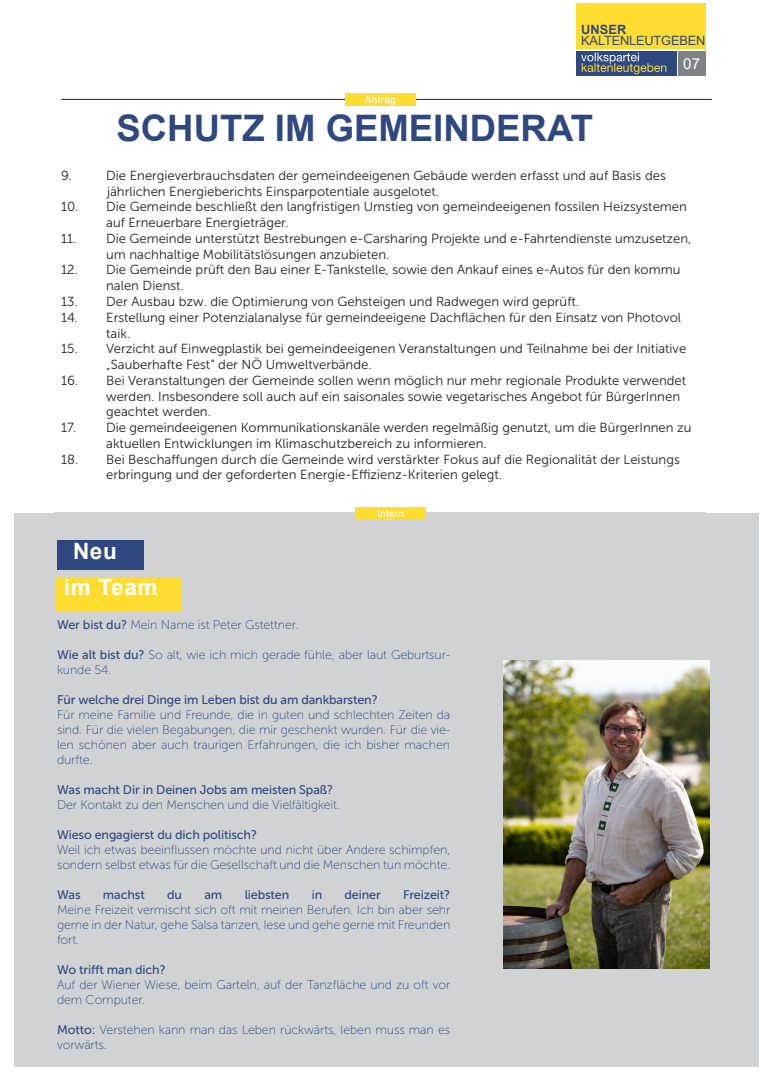
<style>
.page{position:relative;width:773px;height:1081px;background:#fff}
.page>*{position:absolute;margin:0;border:0;box-sizing:border-box;transform-origin:0 0}
.t1{font:700 36.5px "Arial";color:#2f4980}
.t2{font:700 22.5px "Arial";letter-spacing:.03em;color:#fff}
.t3{font:15.12px "Arial";color:#fff}
.t4{font:13.12px/15.8px "Museo Sans 300";color:#231f20}
.t5{font:12.75px "Arial";letter-spacing:-.015em;color:#2f4980}
.t6{font:700 12.75px "Arial";letter-spacing:.005em;color:#2f4980}
.t7{font:12.5px/15px "Museo Sans 100";letter-spacing:-.01em;color:#2f4980}
.t8{font:12.5px "Museo Sans 500";letter-spacing:-.01em;color:#2f4980}
.t9{font:10px "Arial";letter-spacing:.03em;color:#fff}
.s1{font-family:"Museo Sans 500"}
</style>
<div class="page">
<div style="left:575px;top:51px;width:101px;height:25px;background:#2f4980"></div>
<div style="left:575px;top:4px;width:130px;height:45px;background:#ffdc30"></div>
<div style="left:677px;top:51px;width:28px;height:25px;background:#808285"></div>
<svg style="left:581px;top:53px;width:85px;height:21px"></svg>
<hr style="left:61px;top:99px;width:650px;height:1px;background:#231f20">
<div style="left:345px;top:93px;width:70px;height:13px;background:#ffdc30"></div>
<div style="left:14px;top:513px;width:744px;height:554px;background:#d1d2d4"></div>
<div style="left:355px;top:507px;width:70px;height:12px;background:#ffdc30"></div>
<div style="left:57px;top:540px;width:86px;height:30px;background:#2f4980"></div>
<div style="left:55px;top:577px;width:126px;height:33px;background:#ffdc30"></div>
<img style="left:503px;top:660px;width:206px;height:309px">
<p class="t6" style="left:581px;top:21px;width:47px">UNSER</p>
<p class="t5" style="left:581px;top:32px;width:126px">KALTENLEUTGEBEN</p>
<p class="t9" style="left:365px;top:92px;width:32px">Antrag</p>
<p class="t1" style="left:116px;top:103px;width:478px">SCHUTZ IM GEMEINDERAT</p>
<p class="t3" style="left:683px;top:53px;width:18px">07</p>
<p class="t4" style="left:61px;top:168px;width:12px">9.</p>
<p class="t4" style="left:106px;top:168px;width:561px">Die Energieverbrauchsdaten der gemeindeeigenen Gebäude werden erfasst und auf Basis des jährlichen Energieberichts Einsparpotentiale ausgelotet.</p>
<p class="t4" style="left:106px;top:199px;width:582px;text-indent:-45px">10. Die Gemeinde beschließt den langfristigen Umstieg von gemeindeeigenen fossilen Heizsystemen auf Erneuerbare Energieträger.</p>
<p class="t4" style="left:106px;top:231px;width:586px;text-indent:-45px">11. Die Gemeinde unterstützt Bestrebungen e-Carsharing Projekte und e-Fahrtendienste umzusetzen, um nachhaltige Mobilitätslösungen anzubieten.</p>
<p class="t4" style="left:106px;top:262px;width:575px;text-indent:-45px">12. Die Gemeinde prüft den Bau einer E-Tankstelle, sowie den Ankauf eines e-Autos für den kommu nalen Dienst.</p>
<p class="t4" style="left:61px;top:294px;width:519px">13. Der Ausbau bzw. die Optimierung von Gehsteigen und Radwegen wird geprüft.</p>
<p class="t4" style="left:106px;top:309px;width:576px;text-indent:-45px">14. Erstellung einer Potenzialanalyse für gemeindeeigene Dachflächen für den Einsatz von Photovol taik.</p>
<p class="t4" style="left:106px;top:341px;width:581px;text-indent:-45px">15. Verzicht auf Einwegplastik bei gemeindeeigenen Veranstaltungen und Teilnahme bei der Initiative „Sauberhafte Fest“ der NÖ Umweltverbände.</p>
<p class="t4" style="left:106px;top:372px;width:581px;text-indent:-45px">16. Bei Veranstaltungen der Gemeinde sollen wenn möglich nur mehr regionale Produkte verwendet werden. Insbesondere soll auch auf ein saisonales sowie vegetarisches Angebot für BürgerInnen geachtet werden.</p>
<p class="t4" style="left:106px;top:420px;width:586px;text-indent:-45px">17. Die gemeindeeigenen Kommunikationskanäle werden regelmäßig genutzt, um die BürgerInnen zu aktuellen Entwicklungen im Klimaschutzbereich zu informieren.</p>
<p class="t4" style="left:106px;top:451px;width:575px;text-indent:-45px">18. Bei Beschaffungen durch die Gemeinde wird verstärkter Fokus auf die Regionalität der Leistungs erbringung und der geforderten Energie-Effizienz-Kriterien gelegt.</p>
<p class="t9" style="left:377px;top:506px;width:29px">Intern</p>
<p class="t2" style="left:73px;top:535px;width:45px">Neu</p>
<p class="t2" style="left:64px;top:571px;width:95px">im Team</p>
<p class="t7" style="left:57px;top:618px;width:243px"><span class="s1">Wer bist du?</span> Mein Name ist Peter Gstettner.</p>
<p class="t7" style="left:57px;top:648px;width:395px"><span class="s1">Wie alt bist du?</span> So alt, wie ich mich gerade fühle, aber laut Geburtsur&shy;kunde 54.</p>
<p class="t8" style="left:57px;top:693px;width:322px">Für welche drei Dinge im Leben bist du am dankbarsten?</p>
<p class="t7" style="left:57px;top:708px;width:395px;text-align:justify">Für meine Familie und Freunde, die in guten und schlechten Zeiten da sind. Für die vielen Begabungen, die mir geschenkt wurden. Für die vie&shy;len schönen aber auch traurigen Erfahrungen, die ich bisher machen durfte.</p>
<p class="t8" style="left:57px;top:783px;width:277px">Was macht Dir in Deinen Jobs am meisten Spaß?</p>
<p class="t7" style="left:57px;top:798px;width:284px">Der Kontakt zu den Menschen und die Vielfältigkeit.</p>
<p class="t8" style="left:57px;top:828px;width:201px">Wieso engagierst du dich politisch?</p>
<p class="t7" style="left:57px;top:843px;width:395px">Weil ich etwas beeinflussen möchte und nicht über Andere schimpfen, sondern selbst etwas für die Gesellschaft und die Menschen tun möchte.</p>
<p class="t8" style="left:57px;top:888px;width:25px">Was</p>
<p class="t8" style="left:103px;top:888px;width:43px">machst</p>
<p class="t8" style="left:167px;top:888px;width:16px">du</p>
<p class="t8" style="left:204px;top:888px;width:19px">am</p>
<p class="t8" style="left:245px;top:888px;width:46px">liebsten</p>
<p class="t8" style="left:311px;top:888px;width:12px">in</p>
<p class="t8" style="left:344px;top:888px;width:38px">deiner</p>
<p class="t7" style="left:57px;top:888px;width:395px;text-align:justify;text-indent:346px"><span class="s1">Freizeit?<br></span>Meine Freizeit vermischt sich oft mit meinen Berufen. Ich bin aber sehr gerne in der Natur, gehe Salsa tanzen, lese und gehe gerne mit Freunden fort.</p>
<p class="t8" style="left:57px;top:963px;width:110px">Wo trifft man dich?</p>
<p class="t7" style="left:57px;top:978px;width:395px">Auf der Wiener Wiese, beim Garteln, auf der Tanzfläche und zu oft vor dem Computer.</p>
<p class="t7" style="left:57px;top:1023px;width:395px"><span class="s1">Motto:</span> Verstehen kann man das Leben rückwärts, leben muss man es vorwärts.</p>
</div>
